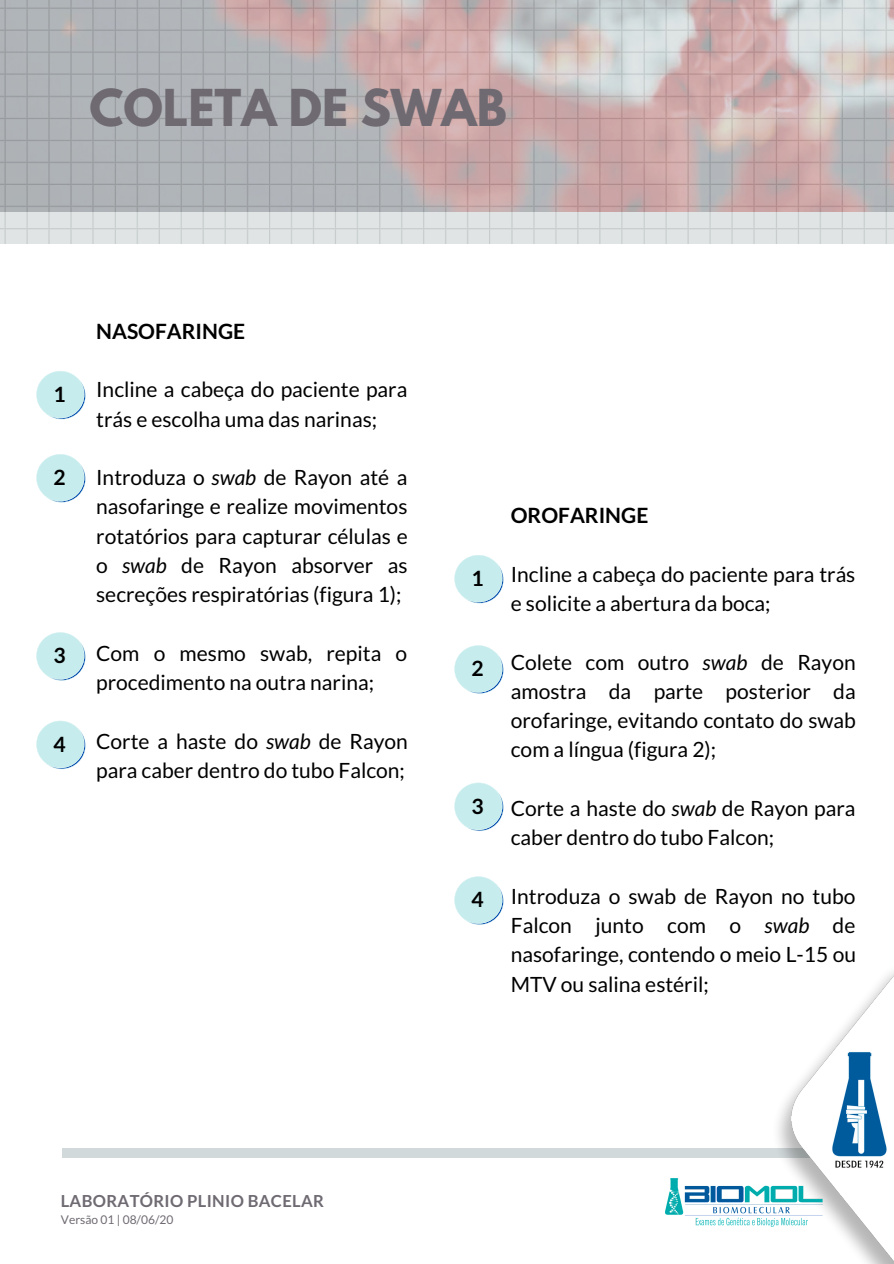
<style>
.page{position:relative;width:894px;height:1264px;background:#fff}
.page>*{position:absolute;margin:0;border:0;box-sizing:border-box;transform-origin:0 0}
.t1{font:700 45px "League Spartan";color:#6f6a72}
.t2{font:21px/29.2px "Lato";color:#000}
.t3{font:700 21px "Lato";color:#000}
.t4{font:700 16.5px "Lato";letter-spacing:.02em;color:#6f6a72}
.t5{font:12px "Lato";color:#6f6a72}
.s1{font-style:italic}
</style>
<div class="page">
<img style="left:0;top:0;width:893px;height:243px">
<div style="left:62px;top:1148px;width:771px;height:9px;background:#d2d9da"></div>
<img style="left:771px;top:972px;width:122px;height:291px">
<img style="left:665px;top:1178px;width:157px;height:48px">
<svg style="left:36px;top:371px;width:50px;height:48px"></svg>
<svg style="left:36px;top:454px;width:50px;height:48px"></svg>
<svg style="left:36px;top:632px;width:50px;height:48px"></svg>
<svg style="left:36px;top:720px;width:50px;height:49px"></svg>
<svg style="left:454px;top:555px;width:49px;height:48px"></svg>
<svg style="left:454px;top:645px;width:49px;height:48px"></svg>
<svg style="left:454px;top:782px;width:49px;height:49px"></svg>
<svg style="left:454px;top:876px;width:49px;height:48px"></svg>
<h1 class="t1" style="left:89px;top:85px;width:419px">COLETA DE SWAB</h1>
<p class="t3" style="left:54px;top:381px;width:14px">1</p>
<p class="t3" style="left:54px;top:464px;width:14px">2</p>
<p class="t3" style="left:54px;top:642px;width:14px">3</p>
<p class="t3" style="left:54px;top:731px;width:14px">4</p>
<p class="t3" style="left:96px;top:318px;width:151px">NASOFARINGE</p>
<p class="t2" style="left:96px;top:374px;width:312px">Incline a cabeça do paciente para trás e escolha uma das narinas;</p>
<p class="t2" style="left:96px;top:462px;width:313px;text-align:justify">Introduza o <span class="s1">swab</span> de Rayon até a nasofaringe e realize movimentos rotatórios para capturar células e o <span class="s1">swab</span> de Rayon absorver as secreções respiratórias (figura 1);</p>
<p class="t2" style="left:96px;top:638px;width:312px">Com o mesmo swab, repita o procedimento na outra narina;</p>
<p class="t2" style="left:96px;top:726px;width:313px">Corte a haste do <span class="s1">swab</span> de Rayon para caber dentro do tubo Falcon;</p>
<p class="t3" style="left:471px;top:565px;width:14px">1</p>
<p class="t3" style="left:471px;top:655px;width:14px">2</p>
<p class="t3" style="left:471px;top:793px;width:14px">3</p>
<p class="t3" style="left:471px;top:886px;width:14px">4</p>
<p class="t3" style="left:510px;top:502px;width:139px">OROFARINGE</p>
<p class="t2" style="left:510px;top:559px;width:346px">Incline a cabeça do paciente para trás e solicite a abertura da boca;</p>
<p class="t2" style="left:510px;top:647px;width:346px;text-align:justify">Colete com outro <span class="s1">swab</span> de Rayon amostra da parte posterior da orofaringe, evitando contato do swab com a língua (figura 2);</p>
<p class="t2" style="left:510px;top:793px;width:346px">Corte a haste do <span class="s1">swab</span> de Rayon para caber dentro do tubo Falcon;</p>
<p class="t2" style="left:510px;top:881px;width:347px;text-align:justify">Introduza o swab de Rayon no tubo Falcon junto com o <span class="s1">swab</span> de nasofaringe, contendo o meio L-15 ou MTV ou salina estéril;</p>
<p class="t4" style="left:61px;top:1190px;width:265px">LABORATÓRIO PLINIO BACELAR</p>
<p class="t5" style="left:61px;top:1211px;width:114px">Versão 01 | 08/06/20</p>
</div>
